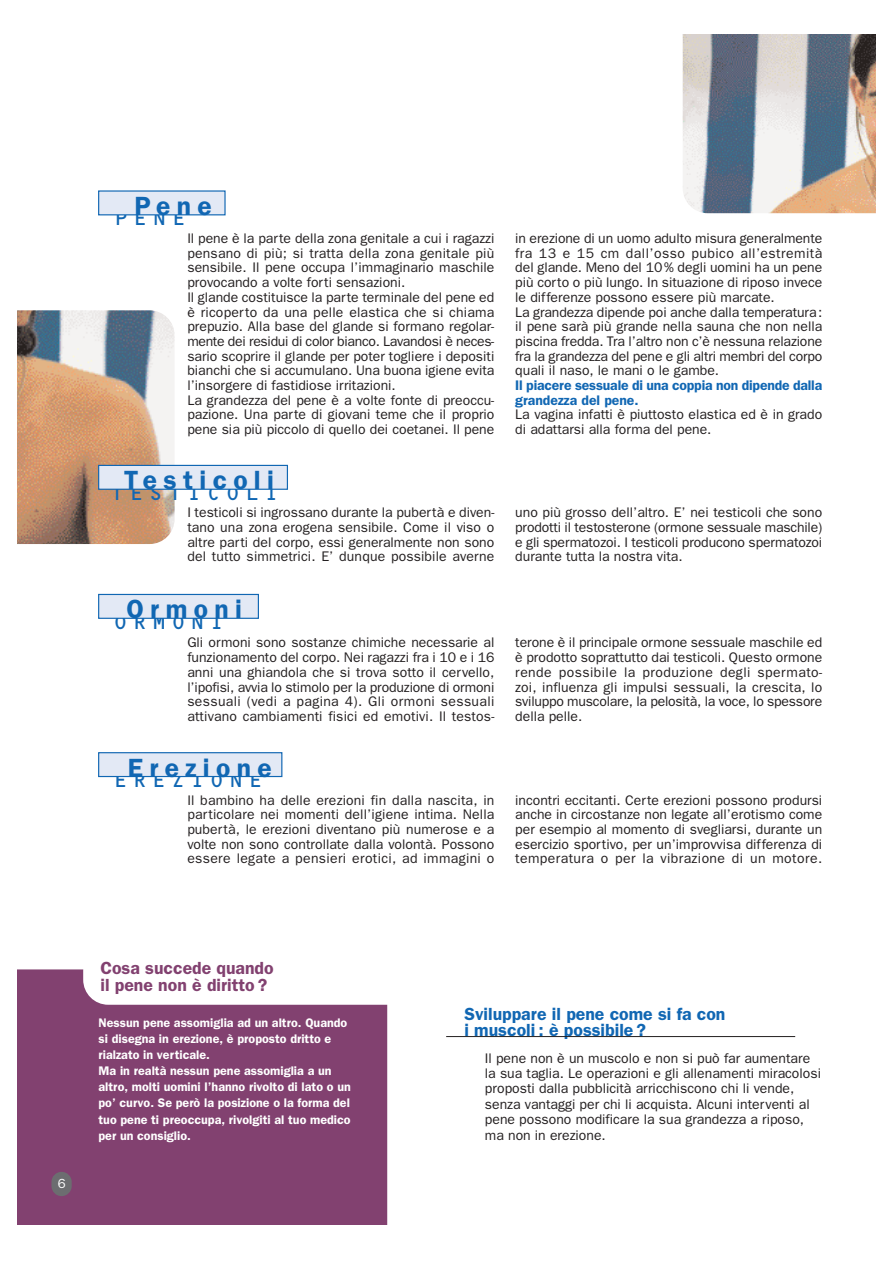
<style>
.page{position:relative;width:893px;height:1263px;background:#fff}
.page>*{position:absolute;margin:0;border:0;box-sizing:border-box;transform-origin:0 0}
.t1{font:600 26.4px "Franklin Gothic";letter-spacing:.24em;color:#1167b3}
.t2{font:20.55px "OCRB";letter-spacing:.215em;color:#1167b3}
.t3{font:600 17.7px/16.2px "Franklin Gothic";color:#1167b3}
.t4{font:600 17.7px/17.7px "Franklin Gothic";color:#824170}
.t5{font:13.95px/14.7px "Franklin Gothic";color:#231f20;text-align:justify}
.t6{font:600 13.95px/14.7px "Franklin Gothic";letter-spacing:-.01em;color:#1167b3}
.t7{font:13.2px "Franklin Gothic";color:#fff}
.t8{font:600 12.45px/16.2px "Franklin Gothic";color:#fff}
</style>
<div class="page">
<img style="left:18px;top:310px;width:157px;height:234px">
<img style="left:682px;top:34px;width:193px;height:179px">
<div style="left:18px;top:969px;width:369px;height:256px;background:#824170"></div>
<div style="left:83px;top:946px;width:337px;height:59px;background:#fff;border-radius:25px"></div>
<div style="left:51px;top:1172px;width:21px;height:24px;background:#6c6d70;border-radius:10px"></div>
<div style="left:99px;top:594px;width:159px;height:24px;background:#e3e9f5"></div>
<div style="left:98px;top:594px;width:161px;height:25px;border:1px solid #1167b3"></div>
<div style="left:99px;top:465px;width:188px;height:24px;background:#e3e9f5"></div>
<div style="left:98px;top:465px;width:190px;height:25px;border:1px solid #1167b3"></div>
<div style="left:99px;top:753px;width:183px;height:24px;background:#e3e9f5"></div>
<div style="left:98px;top:752px;width:184px;height:25px;border:1px solid #1167b3"></div>
<div style="left:99px;top:191px;width:126px;height:24px;background:#e3e9f5"></div>
<div style="left:98px;top:190px;width:127px;height:25px;border:1px solid #1167b3"></div>
<hr style="left:446px;top:1036px;width:349px;height:1px;background:#231f20">
<h1 class="t1" style="left:134px;top:197px;width:79px">Pene</h1>
<h2 class="t2" style="left:114px;top:210px;width:74px">PENE</h2>
<p class="t5" style="left:187px;top:232px;width:308px;text-align:left">Il pene è la parte della zona genitale a cui i ragazzi pensano di più; si tratta della zona genitale più sensibile. Il pene occupa l’immaginario maschile provocando a volte forti sensazioni.<br>Il glande costituisce la parte terminale del pene ed è ricoperto da una pelle elastica che si chiama prepuzio. Alla base del glande si formano regolar&shy;mente dei residui di color bianco. Lavandosi è neces&shy;sario scoprire il glande per poter togliere i depositi bianchi che si accumulano. Una buona igiene evita l’insorgere di fastidiose irritazioni.<br>La grandezza del pene è a volte fonte di preoccu&shy;pazione. Una parte di giovani teme che il proprio pene sia più piccolo di quello dei coetanei. Il pene</p>
<p class="t5" style="left:515px;top:232px;width:308px;text-align:left">in erezione di un uomo adulto misura generalmente fra 13 e 15 cm dall’osso pubico all’estremità del glande. Meno del 10% degli uomini ha un pene più corto o più lungo. In situazione di riposo invece le differenze possono essere più marcate.<br>La grandezza dipende poi anche dalla temperatura: il pene sarà più grande nella sauna che non nella piscina fredda. Tra l’altro non c’è nessuna relazione fra la grandezza del pene e gli altri membri del corpo quali il naso, le mani o le gambe.</p>
<p class="t6" style="left:515px;top:379px;width:308px">Il piacere sessuale di una coppia non dipende dalla grandezza del pene.</p>
<p class="t5" style="left:515px;top:409px;width:308px">La vagina infatti è piuttosto elastica ed è in grado di adattarsi alla forma del pene.</p>
<h1 class="t1" style="left:124px;top:471px;width:151px">Testicoli</h1>
<h2 class="t2" style="left:110px;top:485px;width:170px">TESTICOLI</h2>
<p class="t5" style="left:187px;top:506px;width:308px">I testicoli si ingrossano durante la pubertà e diven&shy;tano una zona erogena sensibile. Come il viso o altre parti del corpo, essi generalmente non sono del tutto simmetrici. E’ dunque possibile averne</p>
<p class="t5" style="left:515px;top:506px;width:308px">uno più grosso dell’altro. E’ nei testicoli che sono prodotti il testosterone (ormone sessuale maschile) e gli spermatozoi. I testicoli producono spermatozoi durante tutta la nostra vita.</p>
<h1 class="t1" style="left:126px;top:600px;width:117px">Ormoni</h1>
<h2 class="t2" style="left:113px;top:614px;width:113px">ORMONI</h2>
<p class="t5" style="left:187px;top:637px;width:308px">Gli ormoni sono sostanze chimiche necessarie al funzionamento del corpo. Nei ragazzi fra i 10 e i 16 anni una ghiandola che si trova sotto il cervello, l’ipofisi, avvia lo stimolo per la produzione di ormoni sessuali (vedi a pagina 4). Gli ormoni sessuali attivano cambiamenti fisici ed emotivi. Il testos-</p>
<p class="t5" style="left:515px;top:637px;width:308px">terone è il principale ormone sessuale maschile ed è prodotto soprattutto dai testicoli. Questo ormone rende possibile la produzione degli spermato&shy;zoi, influenza gli impulsi sessuali, la crescita, lo sviluppo muscolare, la pelosità, la voce, lo spessore della pelle.</p>
<h1 class="t1" style="left:128px;top:759px;width:145px">Erezione</h1>
<h2 class="t2" style="left:113px;top:772px;width:151px">EREZIONE</h2>
<p class="t5" style="left:187px;top:794px;width:308px">Il bambino ha delle erezioni fin dalla nascita, in particolare nei momenti dell’igiene intima. Nella pubertà, le erezioni diventano più numerose e a volte non sono controllate dalla volontà. Possono essere legate a pensieri erotici, ad immagini o</p>
<p class="t5" style="left:515px;top:794px;width:308px">incontri eccitanti. Certe erezioni possono prodursi anche in circostanze non legate all’erotismo come per esempio al momento di svegliarsi, durante un esercizio sportivo, per un’improvvisa differenza di temperatura o per la vibrazione di un motore.</p>
<p class="t7" style="left:58px;top:1179px;width:9px">6</p>
<p class="t4" style="left:100px;top:960px;width:175px">Cosa succede quando il pene non è diritto ?</p>
<p class="t8" style="left:98px;top:1015px;width:254px">Nessun pene assomiglia ad un altro. Quando si disegna in erezione, è proposto dritto e rialzato in verticale.<br>Ma in realtà nessun pene assomiglia a un altro, molti uomini l’hanno rivolto di lato o un po’ curvo. Se però la posizione o la forma del tuo pene ti preoccupa, rivolgiti al tuo medico per un consiglio.</p>
<p class="t3" style="left:464px;top:1007px;width:262px">Sviluppare il pene come si fa con i muscoli : è possibile ?</p>
<p class="t5" style="left:485px;top:1051px;width:337px;line-height:15.5px;text-align:left">Il pene non è un muscolo e non si può far aumentare la sua taglia. Le operazioni e gli allenamenti miracolosi proposti dalla pubblicità arricchiscono chi li vende, senza vantaggi per chi li acquista. Alcuni interventi al pene possono modificare la sua grandezza a riposo, ma non in erezione.</p>
</div>
